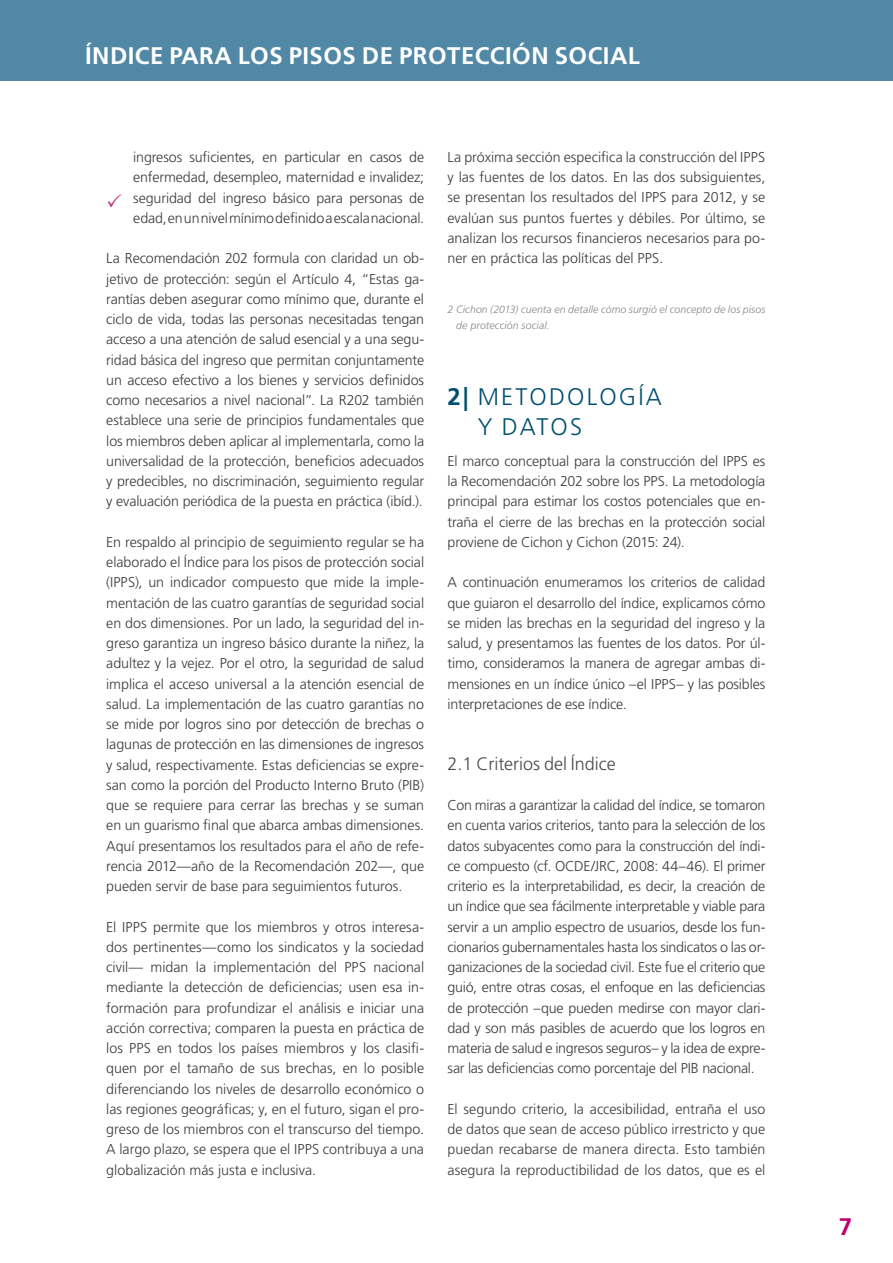
<style>
.page{position:relative;width:893px;height:1263px;background:#fff}
.page>*{position:absolute;margin:0;border:0;box-sizing:border-box;transform-origin:0 0}
.t1{font:700 24px "Frutiger LT Std";letter-spacing:.02em;color:#fff}
.t2{font:300 24px/30px "Frutiger LT Std";letter-spacing:.09em;color:#004f70}
.t3{font:700 24px "Frutiger LT Std";color:#be006e}
.t4{font:300 18px "Frutiger LT Std";color:#494948}
.t5{font:300 14.25px/20.2px "Frutiger LT Std";letter-spacing:-.005em;color:#3b3b3a;text-align:justify}
.t6{font:italic 300 10.5px/16.5px "Frutiger LT Std";letter-spacing:.01em;color:#878786}
.s1{font-weight:700}
</style>
<div class="page">
<div style="left:0;top:0;width:893px;height:81px;background:#5188a5"></div>
<h1 class="t1" style="left:85px;top:41px;width:556px">ÍNDICE PARA LOS PISOS DE PROTECCIÓN SOCIAL</h1>
<p class="t5" style="left:133px;top:147px;width:292px">ingresos suficientes, en particular en casos de enfermedad, desempleo, maternidad e invalidez; seguridad del ingreso básico para personas de edad, en un nivel mínimo definido a escala nacional.</p>
<p class="t5" style="left:106px;top:248px;width:319px">La Recomendación 202 formula con claridad un ob&shy;jetivo de protección: según el Artículo 4, “Estas ga&shy;rantías deben asegurar como mínimo que, durante el ciclo de vida, todas las personas necesitadas tengan acceso a una atención de salud esencial y a una segu&shy;ridad básica del ingreso que permitan conjuntamente un acceso efectivo a los bienes y servicios definidos como necesarios a nivel nacional”. La R202 también establece una serie de principios fundamentales que los miembros deben aplicar al implementarla, como la universalidad de la protección, beneficios adecuados y predecibles, no discriminación, seguimiento regular y evaluación periódica de la puesta en práctica (ibíd.).</p>
<p class="t5" style="left:106px;top:532px;width:319px">En respaldo al principio de seguimiento regular se ha elaborado el Índice para los pisos de protección social (IPPS), un indicador compuesto que mide la imple&shy;mentación de las cuatro garantías de seguridad social en dos dimensiones. Por un lado, la seguridad del in&shy;greso garantiza un ingreso básico durante la niñez, la adultez y la vejez. Por el otro, la seguridad de salud implica el acceso universal a la atención esencial de salud. La implementación de las cuatro garantías no se mide por logros sino por detección de brechas o lagunas de protección en las dimensiones de ingresos y salud, respectivamente. Estas deficiencias se expre&shy;san como la porción del Producto Interno Bruto (PIB) que se requiere para cerrar las brechas y se suman en un guarismo final que abarca ambas dimensiones.<br>Aquí presentamos los resultados para el año de refe&shy;rencia 2012—año de la Recomendación 202—, que pueden servir de base para seguimientos futuros.</p>
<p class="t5" style="left:106px;top:917px;width:319px">El IPPS permite que los miembros y otros interesa&shy;dos pertinentes—como los sindicatos y la sociedad civil— midan la implementación del PPS nacional mediante la detección de deficiencias; usen esa in&shy;formación para profundizar el análisis e iniciar una acción correctiva; comparen la puesta en práctica de los PPS en todos los países miembros y los clasifi&shy;quen por el tamaño de sus brechas, en lo posible diferenciando los niveles de desarrollo económico o las regiones geográficas; y, en el futuro, sigan el pro&shy;greso de los miembros con el transcurso del tiempo.<br>A largo plazo, se espera que el IPPS contribuya a una globalización más justa e inclusiva.</p>
<p class="t5" style="left:448px;top:147px;width:319px">La próxima sección especifica la construcción del IPPS y las fuentes de los datos. En las dos subsiguientes, se presentan los resultados del IPPS para 2012, y se evalúan sus puntos fuertes y débiles. Por último, se analizan los recursos financieros necesarios para po&shy;ner en práctica las políticas del PPS.</p>
<p class="t6" style="left:456px;top:301px;width:311px;text-indent:-9px">2 Cichon (2013) cuenta en detalle cómo surgió el concepto de los pisos de protección social.</p>
<h1 class="t2" style="left:478px;top:382px;width:186px;text-indent:-30px"><span class="s1">2|</span> METODOLOGÍA<br>Y DATOS</h1>
<p class="t5" style="left:448px;top:451px;width:319px">El marco conceptual para la construcción del IPPS es la Recomendación 202 sobre los PPS. La metodología principal para estimar los costos potenciales que en&shy;traña el cierre de las brechas en la protección social proviene de Cichon y Cichon (2015: 24).</p>
<p class="t5" style="left:448px;top:572px;width:319px">A continuación enumeramos los criterios de calidad que guiaron el desarrollo del índice, explicamos cómo se miden las brechas en la seguridad del ingreso y la salud, y presentamos las fuentes de los datos. Por úl&shy;timo, consideramos la manera de agregar ambas di&shy;mensiones en un índice único –el IPPS– y las posibles interpretaciones de ese índice.</p>
<p class="t4" style="left:448px;top:753px;width:170px">2.1 Criterios del Índice</p>
<p class="t5" style="left:448px;top:795px;width:319px">Con miras a garantizar la calidad del índice, se tomaron en cuenta varios criterios, tanto para la selección de los datos subyacentes como para la construcción del índi&shy;ce compuesto (cf. OCDE/JRC, 2008: 44–46). El primer criterio es la interpretabilidad, es decir, la creación de un índice que sea fácilmente interpretable y viable para servir a un amplio espectro de usuarios, desde los fun&shy;cionarios gubernamentales hasta los sindicatos o las or&shy;ganizaciones de la sociedad civil. Este fue el criterio que guió, entre otras cosas, el enfoque en las deficiencias de protección –que pueden medirse con mayor clari&shy;dad y son más pasibles de acuerdo que los logros en materia de salud e ingresos seguros– y la idea de expre&shy;sar las deficiencias como porcentaje del PIB nacional.</p>
<p class="t5" style="left:448px;top:1099px;width:319px">El segundo criterio, la accesibilidad, entraña el uso de datos que sean de acceso público irrestricto y que puedan recabarse de manera directa. Esto también asegura la reproductibilidad de los datos, que es el</p>
<h1 class="t3" style="left:839px;top:1213px;width:15px">7</h1>
</div>
